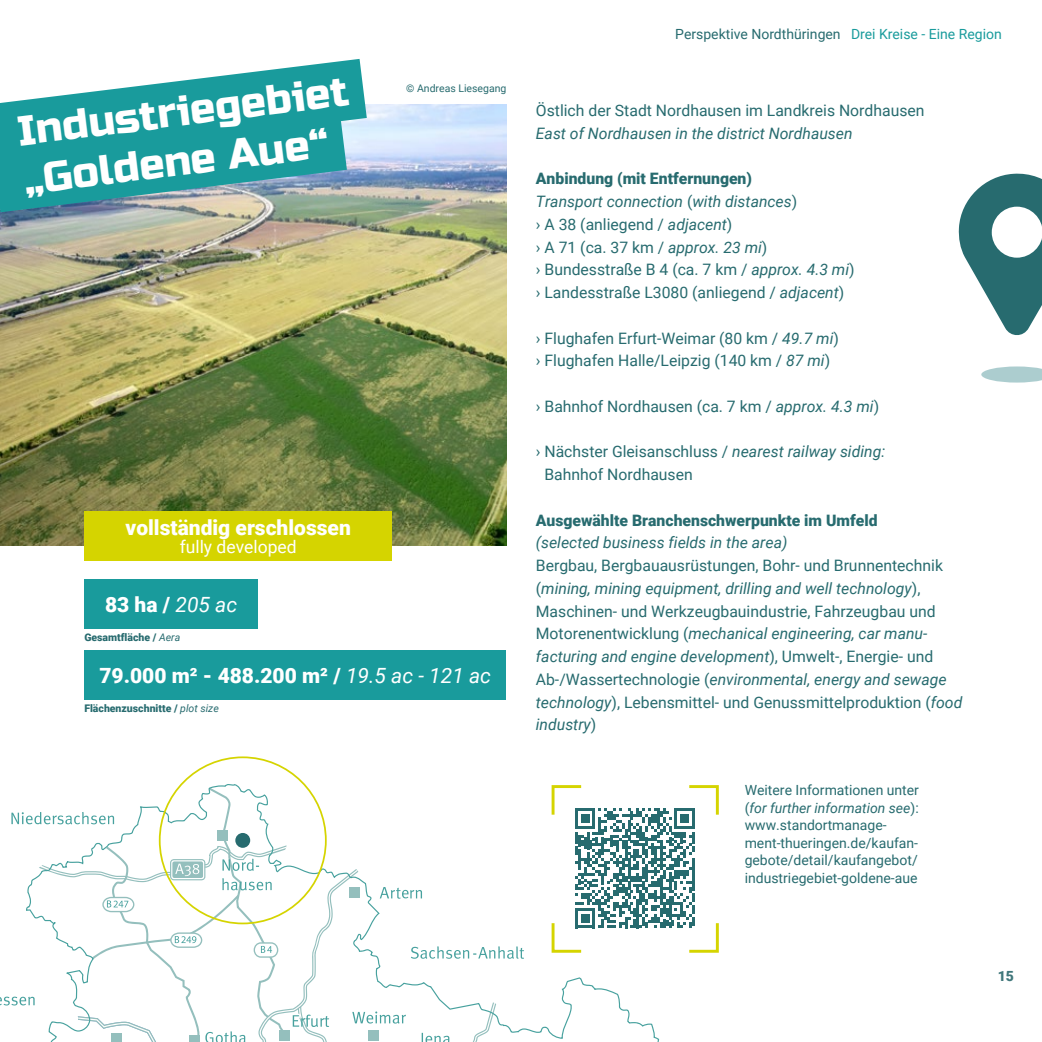
<style>
.page{position:relative;width:1042px;height:1042px;background:#fff}
.page>*{position:absolute;margin:0;border:0;box-sizing:border-box;transform-origin:0 0}
.t1{font:42px/49px "Russo One";color:#fff}
.Headlines_Fließtext{font:900 21px "Roboto";color:#fff}
.Fließtext{font:17.5px "Roboto";color:#fff}
.Fließtext-2{font:15.75px/22.8px "Roboto";color:#276b6f}
.Headlines_Fließtext-2{font:900 15.75px/22.8px "Roboto";color:#276b6f}
.Headlines_Fließtext-3{font:italic 15.75px "Roboto";color:#276b6f}
.Fließtext-3{font:14px/17.5px "Roboto";color:#276b6f}
.t2{font:900 14px "Roboto";color:#40777b}
.Bildunterschrift{font:900 10.5px "Roboto";color:#276b6f}
.Bildunterschrift-2{font:10.5px "Roboto";color:#276b6f}
.s1{font-weight:400;font-style:italic}
.s2{color:#199b9c}
.s3{font-style:italic}
.s4{font-style:normal}
</style>
<div class="page">
<img style="left:0;top:104px;width:506px;height:441px">
<svg style="left:237px;top:58px;width:192px;height:142px"></svg>
<img style="left:0;top:74px;width:410px;height:175px">
<svg style="left:981px;top:366px;width:61px;height:16px"></svg>
<svg style="left:958px;top:173px;width:84px;height:162px"></svg>
<div style="left:84px;top:511px;width:308px;height:50px;background:#d5d400"></div>
<div style="left:84px;top:579px;width:174px;height:50px;background:#199b9c"></div>
<div style="left:84px;top:650px;width:422px;height:49px;background:#199b9c"></div>
<svg style="left:0;top:783px;width:719px;height:259px"></svg>
<h1 class="t1" style="left:15px;top:108px;width:334px;rotate:-7deg">Industriegebiet „Goldene Aue“</h1>
<p class="Bildunterschrift-2" style="left:406px;top:81px;width:102px">© Andreas Liesegang</p>
<p class="Headlines_Fließtext" style="left:125px;top:513px;width:227px">vollständig erschlossen</p>
<p class="Fließtext" style="left:180px;top:534px;width:118px">fully developed</p>
<p class="Headlines_Fließtext" style="left:105px;top:590px;width:134px">83 ha / <span class="s1">205 ac</span></p>
<p class="Bildunterschrift" style="left:84px;top:629px;width:97px">Gesamtfläche / <span class="s1">Aera</span></p>
<p class="Headlines_Fließtext" style="left:99px;top:660px;width:393px">79.000 m² - 488.200 m² / <span class="s1">19.5 ac - 121 ac</span></p>
<p class="Bildunterschrift" style="left:84px;top:701px;width:136px">Flächenzuschnitte / <span class="s1">plot size</span></p>
<p class="Fließtext-3" style="left:675px;top:24px;width:328px">Perspektive Nordthüringen <span class="s2">Drei Kreise - Eine Region</span></p>
<p class="Fließtext-2" style="left:536px;top:98px;width:390px">Östlich der Stadt Nordhausen im Landkreis Nordhausen<br><span class="s3">East of Nordhausen in the district Nordhausen</span></p>
<p class="Headlines_Fließtext-2" style="left:536px;top:167px;width:218px">Anbindung (mit Entfernungen)</p>
<p class="Headlines_Fließtext-3" style="left:536px;top:190px;width:263px">Transport connection <span class="s4">(</span>with distances<span class="s4">)</span></p>
<p class="Fließtext-2" style="left:536px;top:212px;width:198px">› A 38 (anliegend / <span class="s3">adjacent</span>)</p>
<p class="Fließtext-2" style="left:536px;top:235px;width:233px">› A 71 (ca. 37 km / <span class="s3">approx. 23 mi</span>)</p>
<p class="Fließtext-2" style="left:536px;top:258px;width:320px">› Bundesstraße B 4 (ca. 7 km / <span class="s3">approx. 4.3 mi</span>)</p>
<p class="Fließtext-2" style="left:536px;top:280px;width:310px">› Landesstraße L3080 (anliegend / <span class="s3">adjacent</span>)</p>
<p class="Fließtext-2" style="left:536px;top:326px;width:305px">› Flughafen Erfurt-Weimar (80 km / <span class="s3">49.7 mi</span>)</p>
<p class="Fließtext-2" style="left:536px;top:349px;width:296px">› Flughafen Halle/Leipzig (140 km / <span class="s3">87 mi</span>)</p>
<p class="Fließtext-2" style="left:536px;top:394px;width:345px">› Bahnhof Nordhausen (ca. 7 km / <span class="s3">approx. 4.3 mi</span>)</p>
<p class="Fließtext-2" style="left:544px;top:440px;width:342px;text-indent:-9px">› Nächster Gleisanschluss / <span class="s3">nearest railway siding:<br></span>Bahnhof Nordhausen</p>
<p class="Headlines_Fließtext-2" style="left:536px;top:508px;width:343px">Ausgewählte Branchenschwerpunkte im Umfeld <span class="s1">(selected business fields in the area)</span></p>
<p class="Fließtext-2" style="left:536px;top:553px;width:428px">Bergbau, Bergbauausrüstungen, Bohr- und Brunnentechnik (<span class="s3">mining, mining equipment, drilling and well technology</span>), Maschinen- und Werkzeugbauindustrie, Fahrzeugbau und Motorenentwicklung (<span class="s3">mechanical engineering, car manu&shy;facturing and engine development</span>), Umwelt-, Energie- und Ab-/Wassertechnologie (<span class="s3">environmental, energy and sewage technology</span>), Lebensmittel- und Genussmittelproduktion (<span class="s3">food industry</span>)</p>
<p class="Fließtext-3" style="left:745px;top:781px;width:176px">Weitere Informationen unter (<span class="s3">for further information see</span>):</p>
<p class="Fließtext-3" style="left:745px;top:816px;width:175px">www.standortmanage&shy;ment-thueringen.de/kaufan&shy;gebote/detail/kaufangebot/ industriegebiet-goldene-aue</p>
<p class="t2" style="left:997px;top:966px;width:18px">15</p>
</div>
